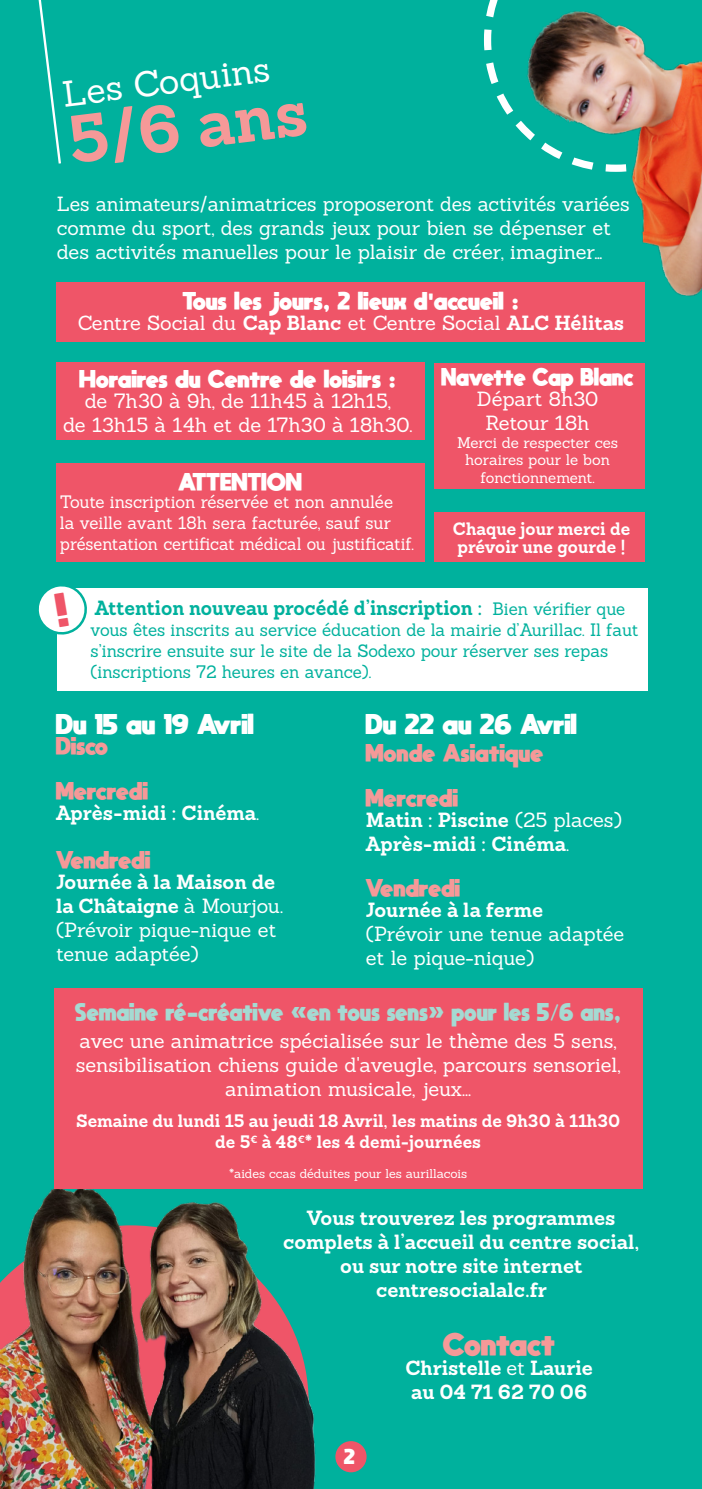
<style>
.page{position:relative;width:702px;height:1489px;background:#fff}
.page>*{position:absolute;margin:0;border:0;box-sizing:border-box;transform-origin:0 0}
.t1{font:700 65.5px "Sanchez";color:#f59998}
.t2{font:35.5px "Sanchez";color:#fff}
.t3{font:800 22.5px "moon get";color:#f59998}
.t4{font:20px/24px "Sanchez";letter-spacing:-.005em;color:#fff}
.t5{font:700 20px/24px "Sanchez";color:#fff;text-align:center}
.t6{font:700 20px "Sanchez";color:#00b19d;scale:.96 1}
.t7{font:800 20px "moon get";color:#fff}
.t8{font:17.5px/21px "Sanchez";letter-spacing:-.005em;color:#00b19d;scale:.96 1}
.t9{font:17.5px/21px "Sanchez";letter-spacing:-.005em;color:#fff;scale:.96 1}
.t10{font:700 17.5px/17.5px "Sanchez";color:#fff}
.t11{font:800 17.5px "moon get";color:#fff}
.t12{font:800 17.5px "moon get";color:#f59998}
.t13{font:800 17.5px "moon get";color:#a5dad2;scale:.95 1}
.t14{font:800 17.5px "moon get";color:#fff;scale:.94 1}
.t15{font:15px/17.5px "Sanchez";letter-spacing:-.005em;color:#fff;text-align:center}
.t16{font:800 15px "moon get";color:#fff}
.t17{font:12.5px "Sanchez";letter-spacing:-.005em;color:#fff}
.s1{font-weight:700}
.s2{font-weight:400;font-size:17.5px}
.s3{font-weight:400}
</style>
<div class="page">
<div style="left:0;top:0;width:702px;height:1488px;background:#00b19d"></div>
<svg style="left:38px;top:0;width:23px;height:164px"></svg>
<img style="left:483px;top:0;width:219px;height:296px">
<div style="left:335px;top:1440px;width:31px;height:32px;background:#ef5568;border-radius:50%"></div>
<img style="left:0;top:1098px;width:322px;height:390px">
<div style="left:57px;top:282px;width:588px;height:60px;background:#ef5568"></div>
<div style="left:57px;top:363px;width:367px;height:77px;background:#ef5568"></div>
<div style="left:434px;top:363px;width:211px;height:125px;background:#ef5568"></div>
<div style="left:57px;top:463px;width:367px;height:99px;background:#ef5568"></div>
<div style="left:434px;top:512px;width:211px;height:50px;background:#ef5568"></div>
<div style="left:57px;top:588px;width:591px;height:102px;background:#fff"></div>
<div style="left:55px;top:988px;width:588px;height:200px;background:#ef5568"></div>
<svg style="left:38px;top:586px;width:49px;height:49px"></svg>
<p class="t2" style="left:60px;top:71px;width:210px;rotate:-7deg">Les Coquins</p>
<p class="t1" style="left:63px;top:97px;width:242px;rotate:-7deg">5/6 ans</p>
<p class="t4" style="left:57px;top:191px;width:574px">Les animateurs/animatrices proposeront des activités variées comme du sport, des grands jeux pour bien se dépenser et des activités manuelles pour le plaisir de créer, imaginer…</p>
<p class="t11" style="left:183px;top:290px;width:337px">Tous les jours, 2 lieux d'accueil :</p>
<p class="t4" style="left:78px;top:311px;width:548px">Centre Social du <span class="s1">Cap Blanc</span> et Centre Social <span class="s1">ALC Hélitas</span></p>
<p class="t11" style="left:80px;top:368px;width:318px">Horaires du Centre de loisirs :</p>
<p class="t4" style="left:63px;top:389px;width:351px;text-align:center">de 7h30 à 9h, de 11h45 à 12h15,<br>de 13h15 à 14h et de 17h30 à 18h30.</p>
<p class="t14" style="left:441px;top:366px;width:206px">Navette Cap Blanc</p>
<p class="t4" style="left:477px;top:387px;width:123px">Départ 8h30</p>
<p class="t4" style="left:485px;top:411px;width:106px">Retour 18h</p>
<p class="t15" style="left:457px;top:434px;width:163px">Merci de respecter ces horaires pour le bon fonctionnement.</p>
<p class="t10" style="left:453px;top:520px;width:179px">Chaque jour merci de prévoir une gourde !</p>
<p class="t11" style="left:178px;top:471px;width:125px">ATTENTION</p>
<p class="t9" style="left:60px;top:491px;width:370px">Toute inscription réservée et non annulée<br>la veille avant 18h sera facturée, sauf sur présentation certificat médical ou justificatif.</p>
<p class="t6" style="left:95px;top:594px;width:554px">Attention nouveau procédé d’inscription : <span class="s2">Bien vérifier que</span></p>
<p class="t8" style="left:91px;top:618px;width:572px">vous êtes inscrits au service éducation de la mairie d’Aurillac. Il faut s’inscrire ensuite sur le site de la Sodexo pour réserver ses repas (inscriptions 72 heures en avance).</p>
<p class="t7" style="left:56px;top:711px;width:199px">Du 15 au 19 Avril</p>
<p class="t12" style="left:56px;top:735px;width:54px">Disco</p>
<p class="t12" style="left:56px;top:780px;width:94px">Mercredi</p>
<p class="t5" style="left:56px;top:801px;width:205px">Après-midi : Cinéma<span class="s3">.</span></p>
<p class="t12" style="left:56px;top:849px;width:96px">Vendredi</p>
<p class="t4" style="left:56px;top:870px;width:228px"><span class="s1">Journée à la Maison de la Châtaigne</span> à Mourjou. (Prévoir pique-nique et tenue adaptée)</p>
<p class="t7" style="left:366px;top:711px;width:213px">Du 22 au 26 Avril</p>
<p class="t12" style="left:366px;top:742px;width:179px">Monde Asiatique</p>
<p class="t12" style="left:366px;top:787px;width:94px">Mercredi</p>
<p class="t5" style="left:366px;top:808px;width:257px">Matin : Piscine <span class="s3">(25 places)</span></p>
<p class="t5" style="left:366px;top:832px;width:205px">Après-midi : Cinéma<span class="s3">.</span></p>
<p class="t12" style="left:366px;top:877px;width:96px">Vendredi</p>
<p class="t4" style="left:366px;top:898px;width:260px"><span class="s1">Journée à la ferme </span>(Prévoir une tenue adaptée et le pique-nique)</p>
<p class="t13" style="left:75px;top:1000px;width:576px">Semaine ré-créative «en tous sens» pour les 5/6 ans,</p>
<p class="t4" style="left:76px;top:1028px;width:546px;text-align:center">avec une animatrice spécialisée sur le thème des 5 sens, sensibilisation chiens guide d'aveugle, parcours sensoriel, animation musicale, jeux...</p>
<p class="t10" style="left:76px;top:1112px;width:545px">Semaine du lundi 15 au jeudi 18 Avril, les matins de 9h30 à 11h30</p>
<p class="t10" style="left:215px;top:1133px;width:267px">de 5<sup>€</sup> à 48<sup>€</sup>* les 4 demi-journées</p>
<p class="t17" style="left:229px;top:1164px;width:240px">*aides ccas déduites pour les aurillacois</p>
<p class="t5" style="left:283px;top:1205px;width:357px">Vous trouverez les programmes complets à l’accueil du centre social, ou sur notre site internet centresocialalc.fr</p>
<p class="t16" style="left:344px;top:1446px;width:12px">2</p>
<p class="t3" style="left:443px;top:1329px;width:113px">Contact</p>
<p class="t5" style="left:405px;top:1355px;width:189px">Christelle <span class="s3">et</span> Laurie</p>
<p class="t5" style="left:411px;top:1379px;width:177px">au 04 71 62 70 06</p>
</div>
